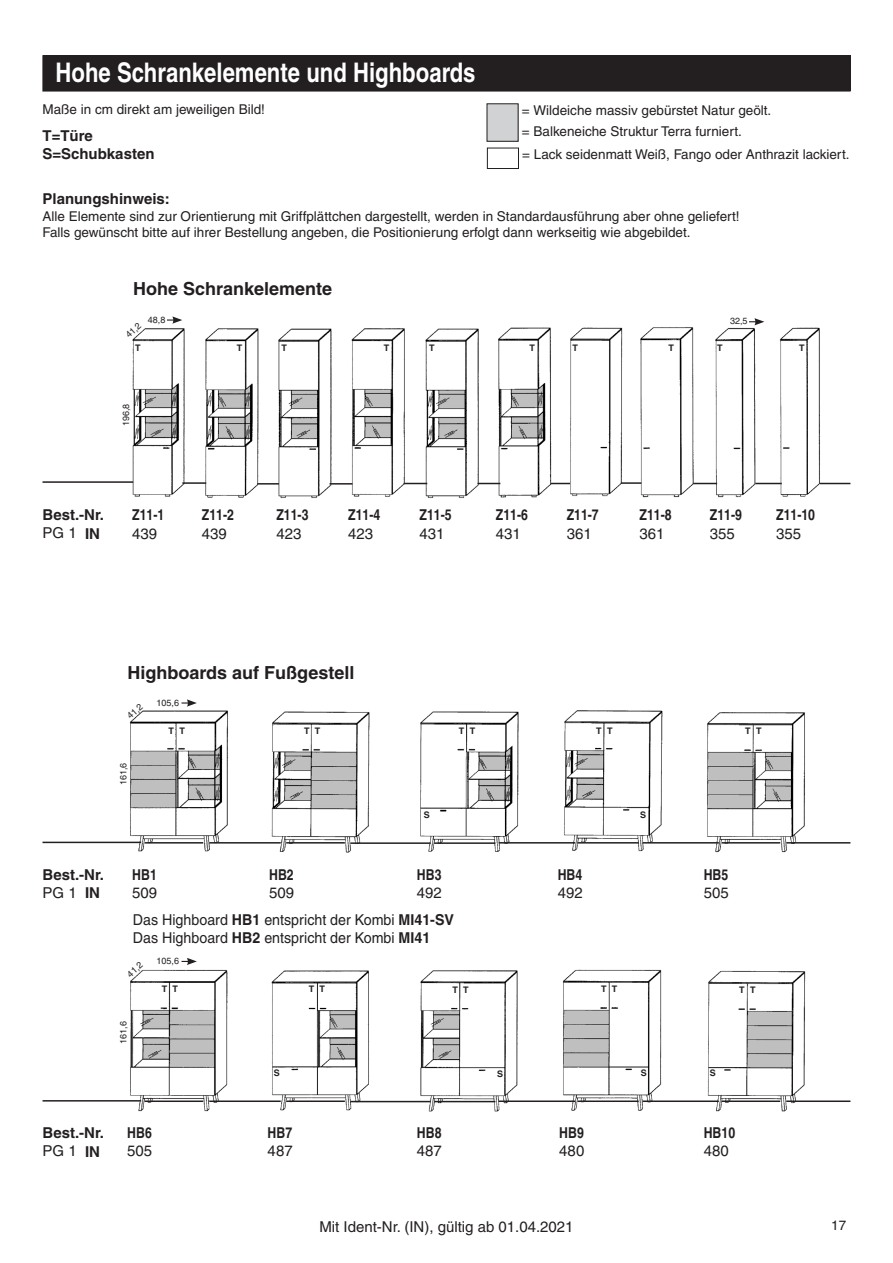
<style>
.page{position:relative;width:893px;height:1263px;background:#fff}
.page>*{position:absolute;margin:0;border:0;box-sizing:border-box;transform-origin:0 0}
.t1{font:700 condensed 27px "Helvetica LT";color:#fff}
.t2{font:700 18px "Helvetica";color:#231f20}
.t3{font:15px "Helvetica";color:#231f20}
.t4{font:700 condensed 15px "Helvetica LT";color:#231f20}
.t5{font:700 15px/18px "Helvetica";color:#231f20}
.t6{font:15px/18px "Helvetica";color:#231f20;scale:.95 1}
.t7{font:13.5px/21.6px "Helvetica";color:#231f20}
.t8{font:9px "Helvetica";color:#231f20}
.t9{font:700 9px "Helvetica";color:#231f20}
.s1{font-weight:400}
.s2{font-weight:700}
</style>
<div class="page">
<img style="left:418px;top:970px;width:100px;height:142px">
<img style="left:562px;top:969px;width:100px;height:142px">
<img style="left:707px;top:970px;width:99px;height:142px">
<img style="left:271px;top:970px;width:100px;height:141px">
<img style="left:127px;top:969px;width:101px;height:143px">
<img style="left:128px;top:710px;width:101px;height:142px">
<div style="left:43px;top:56px;width:807px;height:35px;background:#231f20"></div>
<div style="left:43px;top:55px;width:807px;height:36px;border:1px solid #231f20"></div>
<hr style="left:43px;top:842px;width:98px;height:1px;background:#231f20">
<hr style="left:145px;top:842px;width:58px;height:1px;background:#231f20">
<svg style="left:182px;top:699px;width:15px;height:8px"></svg>
<img style="left:269px;top:711px;width:101px;height:142px">
<img style="left:420px;top:711px;width:100px;height:141px">
<img style="left:563px;top:710px;width:102px;height:142px">
<img style="left:705px;top:712px;width:101px;height:141px">
<hr style="left:209px;top:842px;width:72px;height:1px;background:#231f20">
<hr style="left:286px;top:842px;width:59px;height:1px;background:#231f20">
<hr style="left:350px;top:842px;width:81px;height:2px;background:#231f20">
<hr style="left:434px;top:842px;width:61px;height:2px;background:#231f20">
<hr style="left:499px;top:842px;width:76px;height:1px;background:#231f20">
<hr style="left:577px;top:842px;width:62px;height:1px;background:#231f20">
<hr style="left:642px;top:842px;width:77px;height:1px;background:#231f20">
<hr style="left:722px;top:842px;width:58px;height:1px;background:#231f20">
<hr style="left:786px;top:842px;width:64px;height:1px;background:#231f20">
<hr style="left:43px;top:1100px;width:98px;height:1px;background:#231f20">
<hr style="left:145px;top:1100px;width:58px;height:2px;background:#231f20">
<svg style="left:182px;top:958px;width:15px;height:7px"></svg>
<hr style="left:209px;top:1100px;width:72px;height:2px;background:#231f20">
<hr style="left:286px;top:1100px;width:59px;height:2px;background:#231f20">
<hr style="left:350px;top:1101px;width:81px;height:1px;background:#231f20">
<hr style="left:434px;top:1101px;width:61px;height:1px;background:#231f20">
<hr style="left:499px;top:1100px;width:76px;height:2px;background:#231f20">
<hr style="left:577px;top:1100px;width:62px;height:2px;background:#231f20">
<hr style="left:642px;top:1100px;width:77px;height:2px;background:#231f20">
<hr style="left:722px;top:1100px;width:58px;height:2px;background:#231f20">
<hr style="left:786px;top:1100px;width:64px;height:2px;background:#231f20">
<img style="left:132px;top:328px;width:53px;height:169px">
<hr style="left:43px;top:481px;width:90px;height:2px;background:#231f20">
<svg style="left:167px;top:316px;width:15px;height:8px"></svg>
<img style="left:205px;top:328px;width:54px;height:170px">
<img style="left:278px;top:328px;width:54px;height:170px">
<img style="left:351px;top:328px;width:56px;height:169px">
<img style="left:423px;top:328px;width:57px;height:170px">
<img style="left:497px;top:327px;width:56px;height:171px">
<img style="left:566px;top:327px;width:57px;height:170px">
<img style="left:640px;top:327px;width:55px;height:171px">
<img style="left:706px;top:325px;width:56px;height:173px">
<img style="left:774px;top:327px;width:56px;height:170px">
<svg style="left:749px;top:318px;width:15px;height:7px"></svg>
<hr style="left:182px;top:482px;width:24px;height:2px;background:#231f20">
<hr style="left:257px;top:483px;width:22px;height:2px;background:#231f20">
<hr style="left:330px;top:483px;width:22px;height:2px;background:#231f20">
<svg style="left:404px;top:483px;width:23px;height:1px"></svg>
<svg style="left:477px;top:483px;width:23px;height:1px"></svg>
<svg style="left:551px;top:483px;width:19px;height:1px"></svg>
<hr style="left:621px;top:482px;width:20px;height:2px;background:#231f20">
<svg style="left:693px;top:483px;width:24px;height:1px"></svg>
<svg style="left:755px;top:483px;width:27px;height:1px"></svg>
<hr style="left:820px;top:483px;width:30px;height:1px;background:#231f20">
<div style="left:487px;top:148px;width:32px;height:21px;border:1px solid #231f20"></div>
<div style="left:487px;top:104px;width:31px;height:37px;background:#d1d2d4"></div>
<h1 class="t1" style="left:56px;top:56px;width:421px">Hohe Schrankelemente und Highboards</h1>
<p class="t7" style="left:43px;top:98px;width:224px">Maße in cm direkt am jeweiligen Bild!</p>
<p class="t5" style="left:43px;top:127px;width:113px">T=Türe<br>S=Schubkasten</p>
<p class="t7" style="left:522px;top:99px;width:251px">= Wildeiche massiv gebürstet Natur geölt. = Balkeneiche Struktur Terra furniert.</p>
<p class="t7" style="left:522px;top:144px;width:329px">= Lack seidenmatt Weiß, Fango oder Anthrazit lackiert.</p>
<p class="t5" style="left:43px;top:190px;width:129px">Planungshinweis:</p>
<p class="t7" style="left:43px;top:208px;width:699px;line-height:16.2px">Alle Elemente sind zur Orientierung mit Griffplättchen dargestellt, werden in Standardausführung aber ohne geliefert!<br>Falls gewünscht bitte auf ihrer Bestellung angeben, die Positionierung erfolgt dann werkseitig wie abgebildet.</p>
<h2 class="t2" style="left:133px;top:278px;width:200px">Hohe Schrankelemente</h2>
<p class="t8" style="left:148px;top:314px;width:19px">48,8</p>
<p class="t8" style="left:123px;top:332px;width:19px;rotate:-42deg">41,2</p>
<p class="t8" style="left:730px;top:316px;width:19px">32,5</p>
<p class="t9" style="left:135px;top:342px;width:7px">T</p>
<p class="t9" style="left:237px;top:342px;width:7px">T</p>
<p class="t9" style="left:282px;top:342px;width:7px">T</p>
<p class="t9" style="left:384px;top:342px;width:7px">T</p>
<p class="t9" style="left:429px;top:342px;width:7px">T</p>
<p class="t9" style="left:530px;top:342px;width:7px">T</p>
<p class="t9" style="left:572px;top:342px;width:7px">T</p>
<p class="t9" style="left:669px;top:342px;width:7px">T</p>
<p class="t9" style="left:717px;top:342px;width:7px">T</p>
<p class="t9" style="left:799px;top:342px;width:7px">T</p>
<p class="t8" style="left:121px;top:426px;width:24px;rotate:-90deg">196,8</p>
<p class="t5" style="left:43px;top:506px;width:63px">Best.-Nr.<br><span class="s1">PG 1</span> IN</p>
<p class="t4" style="left:132px;top:506px;width:34px">Z11-1</p>
<p class="t3" style="left:132px;top:525px;width:27px">439</p>
<p class="t4" style="left:202px;top:506px;width:34px">Z11-2</p>
<p class="t3" style="left:202px;top:525px;width:27px">439</p>
<p class="t4" style="left:276px;top:506px;width:34px">Z11-3</p>
<p class="t3" style="left:276px;top:525px;width:27px">423</p>
<p class="t4" style="left:348px;top:506px;width:34px">Z11-4</p>
<p class="t3" style="left:348px;top:525px;width:27px">423</p>
<p class="t4" style="left:419px;top:506px;width:34px">Z11-5</p>
<p class="t3" style="left:419px;top:525px;width:27px">431</p>
<p class="t4" style="left:496px;top:506px;width:34px">Z11-6</p>
<p class="t3" style="left:496px;top:525px;width:27px">431</p>
<p class="t4" style="left:567px;top:506px;width:34px">Z11-7</p>
<p class="t3" style="left:567px;top:525px;width:27px">361</p>
<p class="t4" style="left:639px;top:506px;width:34px">Z11-8</p>
<p class="t3" style="left:639px;top:525px;width:27px">361</p>
<p class="t4" style="left:710px;top:506px;width:34px">Z11-9</p>
<p class="t3" style="left:710px;top:525px;width:27px">355</p>
<p class="t4" style="left:776px;top:506px;width:40px">Z11-10</p>
<p class="t3" style="left:776px;top:525px;width:27px">355</p>
<h2 class="t2" style="left:128px;top:661px;width:228px">Highboards auf Fußgestell</h2>
<p class="t8" style="left:125px;top:713px;width:19px;rotate:-42deg">41,2</p>
<p class="t8" style="left:118px;top:785px;width:24px;rotate:-90deg">161,6</p>
<p class="t8" style="left:156px;top:697px;width:24px">105,6</p>
<p class="t9" style="left:169px;top:725px;width:18px">T T</p>
<p class="t9" style="left:304px;top:725px;width:18px">T T</p>
<p class="t9" style="left:459px;top:725px;width:18px">T T</p>
<p class="t9" style="left:596px;top:725px;width:18px">T T</p>
<p class="t9" style="left:745px;top:726px;width:18px">T T</p>
<p class="t9" style="left:424px;top:809px;width:8px">S</p>
<p class="t9" style="left:640px;top:809px;width:8px">S</p>
<p class="t5" style="left:43px;top:865px;width:63px">Best.-Nr.<br><span class="s1">PG 1</span> IN</p>
<p class="t4" style="left:132px;top:865px;width:26px">HB1</p>
<p class="t3" style="left:132px;top:884px;width:27px">509</p>
<p class="t4" style="left:269px;top:865px;width:26px">HB2</p>
<p class="t3" style="left:269px;top:884px;width:27px">509</p>
<p class="t4" style="left:417px;top:865px;width:26px">HB3</p>
<p class="t3" style="left:417px;top:884px;width:27px">492</p>
<p class="t6" style="left:133px;top:911px;width:340px">Das Highboard <span class="s2">HB1</span> entspricht der Kombi <span class="s2">MI41-SV<br></span>Das Highboard <span class="s2">HB2</span> entspricht der Kombi <span class="s2">MI41</span></p>
<p class="t8" style="left:125px;top:971px;width:19px;rotate:-42deg">41,2</p>
<p class="t8" style="left:156px;top:956px;width:24px">105,6</p>
<p class="t4" style="left:558px;top:865px;width:26px">HB4</p>
<p class="t3" style="left:558px;top:884px;width:27px">492</p>
<p class="t4" style="left:704px;top:865px;width:26px">HB5</p>
<p class="t3" style="left:704px;top:884px;width:27px">505</p>
<p class="t8" style="left:118px;top:1044px;width:24px;rotate:-90deg">161,6</p>
<p class="t9" style="left:162px;top:984px;width:18px">T T</p>
<p class="t9" style="left:309px;top:984px;width:18px">T T</p>
<p class="t9" style="left:452px;top:984px;width:18px">T T</p>
<p class="t9" style="left:601px;top:984px;width:18px">T T</p>
<p class="t9" style="left:739px;top:984px;width:18px">T T</p>
<p class="t9" style="left:274px;top:1067px;width:8px">S</p>
<p class="t9" style="left:497px;top:1068px;width:8px">S</p>
<p class="t9" style="left:641px;top:1067px;width:8px">S</p>
<p class="t9" style="left:710px;top:1067px;width:8px">S</p>
<p class="t5" style="left:43px;top:1123px;width:63px">Best.-Nr.<br><span class="s1">PG 1</span> IN</p>
<p class="t4" style="left:127px;top:1123px;width:26px">HB6</p>
<p class="t3" style="left:127px;top:1142px;width:27px">505</p>
<p class="t4" style="left:268px;top:1123px;width:26px">HB7</p>
<p class="t3" style="left:268px;top:1142px;width:27px">487</p>
<p class="t4" style="left:417px;top:1123px;width:26px">HB8</p>
<p class="t3" style="left:417px;top:1142px;width:27px">487</p>
<p class="t4" style="left:559px;top:1123px;width:26px">HB9</p>
<p class="t3" style="left:559px;top:1142px;width:27px">480</p>
<p class="t4" style="left:704px;top:1123px;width:33px">HB10</p>
<p class="t3" style="left:704px;top:1142px;width:27px">480</p>
<p class="t3" style="left:319px;top:1218px;width:256px">Mit Ident-Nr. (IN), gültig ab 01.04.2021</p>
<p class="t7" style="left:831px;top:1215px;width:17px">17</p>
</div>
